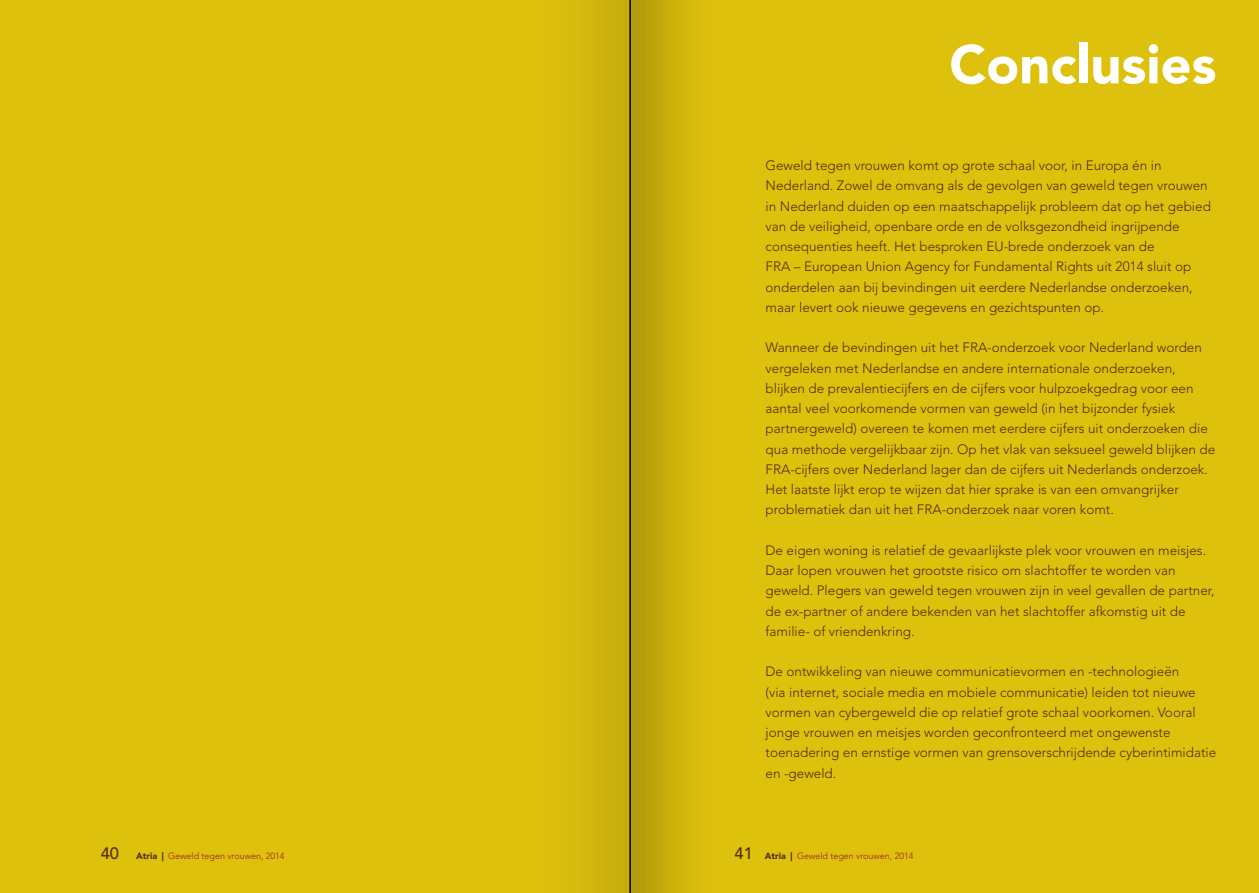
<style>
.page{position:relative;width:1259px;height:893px;background:#dec10d}
.page>*{position:absolute;margin:0;border:0;box-sizing:border-box;transform-origin:0 0}
.t1{font:900 54px "Avenir LT Std";color:#fff}
.t2{font:300 13.5px/20.2px "Avenir LT Std";color:#5a290a}
.t3{font:300 9px "Avenir LT Std";color:#a01a20}
.s1{font-weight:500;font-size:16.5px;color:#5a290a}
.s2{font-weight:900;color:#5a290a}
</style>
<div class="page">
<hr style="left:629px;top:0;width:2px;height:893px;background:#000">
<div style="left:631px;top:0;width:93px;height:893px;background:linear-gradient(to right,#b39b0a,#e4c70d)"></div>
<div style="left:532px;top:0;width:98px;height:893px;background:linear-gradient(to right,#e1c30d,#c7ad0b)"></div>
<h1 class="t1" style="left:949px;top:32px;width:269px">Conclusies</h1>
<p class="t2" style="left:765px;top:155px;width:447px">Geweld tegen vrouwen komt op grote schaal voor, in Europa én in Nederland. Zowel de omvang als de gevolgen van geweld tegen vrouwen in Nederland duiden op een maatschappelijk probleem dat op het gebied van de veiligheid, openbare orde en de volksgezondheid ingrijpende consequenties heeft. Het besproken EU-brede onderzoek van de<br>FRA – European Union Agency for Fundamental Rights uit 2014 sluit op onderdelen aan bij bevindingen uit eerdere Nederlandse onderzoeken, maar levert ook nieuwe gegevens en gezichtspunten op.</p>
<p class="t2" style="left:765px;top:338px;width:451px">Wanneer de bevindingen uit het FRA-onderzoek voor Nederland worden vergeleken met Nederlandse en andere internationale onderzoeken, blijken de prevalentiecijfers en de cijfers voor hulpzoekgedrag voor een aantal veel voorkomende vormen van geweld (in het bijzonder fysiek partnergeweld) overeen te komen met eerdere cijfers uit onderzoeken die qua methode vergelijkbaar zijn. Op het vlak van seksueel geweld blijken de FRA-cijfers over Nederland lager dan de cijfers uit Nederlands onderzoek.<br>Het laatste lijkt erop te wijzen dat hier sprake is van een omvangrijker problematiek dan uit het FRA-onderzoek naar voren komt.</p>
<p class="t2" style="left:765px;top:540px;width:450px">De eigen woning is relatief de gevaarlijkste plek voor vrouwen en meisjes.<br>Daar lopen vrouwen het grootste risico om slachtoffer te worden van geweld. Plegers van geweld tegen vrouwen zijn in veel gevallen de partner, de ex-partner of andere bekenden van het slachtoffer afkomstig uit de familie- of vriendenkring.</p>
<p class="t2" style="left:765px;top:662px;width:452px">De ontwikkeling van nieuwe communicatievormen en -technologieën<br>(via internet, sociale media en mobiele communicatie) leiden tot nieuwe vormen van cybergeweld die op relatief grote schaal voorkomen. Vooral jonge vrouwen en meisjes worden geconfronteerd met ongewenste toenadering en ernstige vormen van grensoverschrijdende cyberintimidatie en -geweld.</p>
<p class="t3" style="left:101px;top:850px;width:185px"><span class="s1">40</span> <span class="s2">Atria |</span> Geweld tegen vrouwen, 2014</p>
<p class="t3" style="left:734px;top:850px;width:180px"><span class="s1">41</span> <span class="s2">Atria |</span> Geweld tegen vrouwen, 2014</p>
</div>
